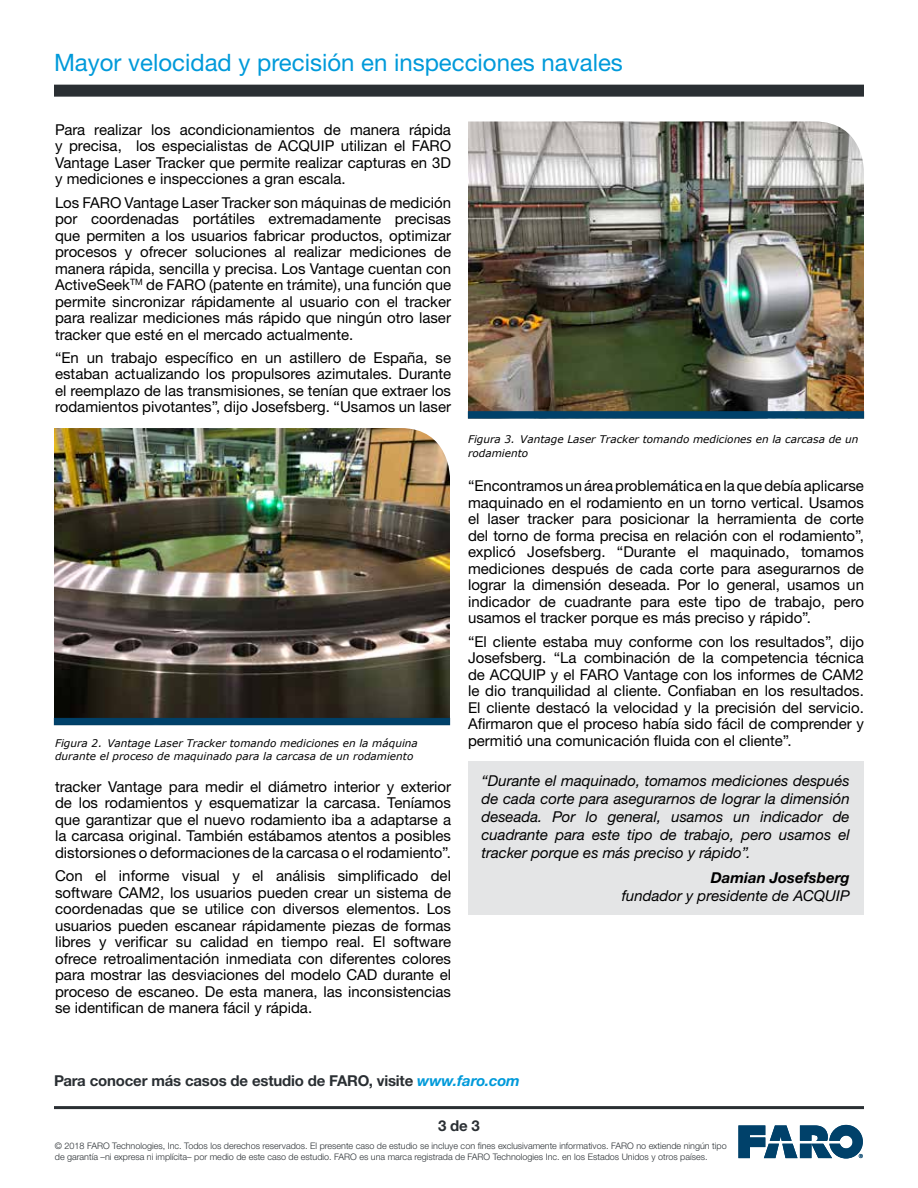
<style>
.page{position:relative;width:918px;height:1188px;background:#fff}
.page>*{position:absolute;margin:0;border:0;box-sizing:border-box;transform-origin:0 0}
.t1{font:24px "Helvetica Neue LTW1 G";color:#009ada}
.t2{font:15px/16.5px "Helvetica Neue LTW1 G";color:#000;text-align:justify}
.t3{font:italic 15px/18px "Helvetica Neue LTW1 G";color:#000;text-align:justify}
.t4{font:700 15px "Helvetica Neue LTW1 G";letter-spacing:-.01em;color:#2a2f33}
.t5{font:italic 700 15px "Helvetica Neue LTW1 G";color:#000}
.t6{font:italic 10.5px/13.5px "Verdana";color:#000}
.t7{font:300 9px/10.5px "Helvetica Neue LTW1 G";color:#2a2f33}
.s1{font-style:italic;color:#009ada}
</style>
<div class="page">
<hr style="left:54px;top:1106px;width:810px;height:3px;background:#2a2f33">
<svg style="left:738px;top:1125px;width:125px;height:33px"></svg>
<div style="left:54px;top:85px;width:810px;height:12px;background:#2a2f33"></div>
<div style="left:468px;top:761px;width:395px;height:154px;background:#e4e5e6"></div>
<img style="left:468px;top:122px;width:396px;height:289px">
<img style="left:54px;top:428px;width:396px;height:290px">
<div style="left:54px;top:718px;width:396px;height:7px;background:#00416a"></div>
<div style="left:468px;top:411px;width:396px;height:7px;background:#00416a;border:1px solid #00416a"></div>
<h1 class="t1" style="left:54px;top:48px;width:570px">Mayor velocidad y precisión en inspecciones navales</h1>
<p class="t2" style="left:55px;top:121px;width:398px">Para realizar los acondicionamientos de manera rápida y precisa, los especialistas de ACQUIP utilizan el FARO Vantage Laser Tracker que permite realizar capturas en 3D y mediciones e inspecciones a gran escala.</p>
<p class="t2" style="left:55px;top:194px;width:398px">Los FARO Vantage Laser Tracker son máquinas de medición por coordenadas portátiles extremadamente precisas que permiten a los usuarios fabricar productos, optimizar procesos y ofrecer soluciones al realizar mediciones de manera rápida, sencilla y precisa. Los Vantage cuentan con ActiveSeek<sup>TM</sup> de FARO (patente en trámite), una función que permite sincronizar rápidamente al usuario con el tracker para realizar mediciones más rápido que ningún otro laser tracker que esté en el mercado actualmente.</p>
<p class="t2" style="left:55px;top:349px;width:398px">“En un trabajo específico en un astillero de España, se estaban actualizando los propulsores azimutales. Durante el reemplazo de las transmisiones, se tenían que extraer los rodamientos pivotantes”, dijo Josefsberg. “Usamos un laser</p>
<p class="t6" style="left:55px;top:736px;width:364px">Figura 2. Vantage Laser Tracker tomando mediciones en la máquina durante el proceso de maquinado para la carcasa de un rodamiento</p>
<p class="t2" style="left:55px;top:778px;width:398px">tracker Vantage para medir el diámetro interior y exterior de los rodamientos y esquematizar la carcasa. Teníamos que garantizar que el nuevo rodamiento iba a adaptarse a la carcasa original. También estábamos atentos a posibles distorsiones o deformaciones de la carcasa o el rodamiento”.</p>
<p class="t2" style="left:55px;top:867px;width:398px">Con el informe visual y el análisis simplificado del software CAM2, los usuarios pueden crear un sistema de coordenadas que se utilice con diversos elementos. Los usuarios pueden escanear rápidamente piezas de formas libres y verificar su calidad en tiempo real. El software ofrece retroalimentación inmediata con diferentes colores para mostrar las desviaciones del modelo CAD durante el proceso de escaneo. De esta manera, las inconsistencias se identifican de manera fácil y rápida.</p>
<p class="t6" style="left:468px;top:432px;width:392px">Figura 3. Vantage Laser Tracker tomando mediciones en la carcasa de un rodamiento</p>
<p class="t2" style="left:468px;top:478px;width:398px">“Encontramos un área problemática en la que debía aplicarse maquinado en el rodamiento en un torno vertical. Usamos el laser tracker para posicionar la herramienta de corte del torno de forma precisa en relación con el rodamiento”, explicó Josefsberg. “Durante el maquinado, tomamos mediciones después de cada corte para asegurarnos de lograr la dimensión deseada. Por lo general, usamos un indicador de cuadrante para este tipo de trabajo, pero usamos el tracker porque es más preciso y rápido”.</p>
<p class="t2" style="left:468px;top:633px;width:398px">“El cliente estaba muy conforme con los resultados”, dijo Josefsberg. “La combinación de la competencia técnica de ACQUIP y el FARO Vantage con los informes de CAM2 le dio tranquilidad al cliente. Confiaban en los resultados.<br>El cliente destacó la velocidad y la precisión del servicio.<br>Afirmaron que el proceso había sido fácil de comprender y permitió una comunicación fluida con el cliente”.</p>
<p class="t3" style="left:482px;top:771px;width:370px">“Durante el maquinado, tomamos mediciones después de cada corte para asegurarnos de lograr la dimensión deseada. Por lo general, usamos un indicador de cuadrante para este tipo de trabajo, pero usamos el tracker porque es más preciso y rápido”.</p>
<p class="t5" style="left:711px;top:868px;width:140px">Damian Josefsberg</p>
<p class="t3" style="left:622px;top:886px;width:229px">fundador y presidente de ACQUIP</p>
<p class="t4" style="left:54px;top:1072px;width:467px">Para conocer más casos de estudio de FARO, visite <span class="s1">www.faro.com</span></p>
<p class="t4" style="left:438px;top:1117px;width:43px">3 de 3</p>
<p class="t7" style="left:55px;top:1141px;width:673px">© 2018 FARO Technologies, Inc. Todos los derechos reservados. El presente caso de estudio se incluye con fines exclusivamente informativos. FARO no extiende ningún tipo de garantía –ni expresa ni implícita– por medio de este caso de estudio. FARO es una marca registrada de FARO Technologies Inc. en los Estados Unidos y otros países.</p>
</div>
